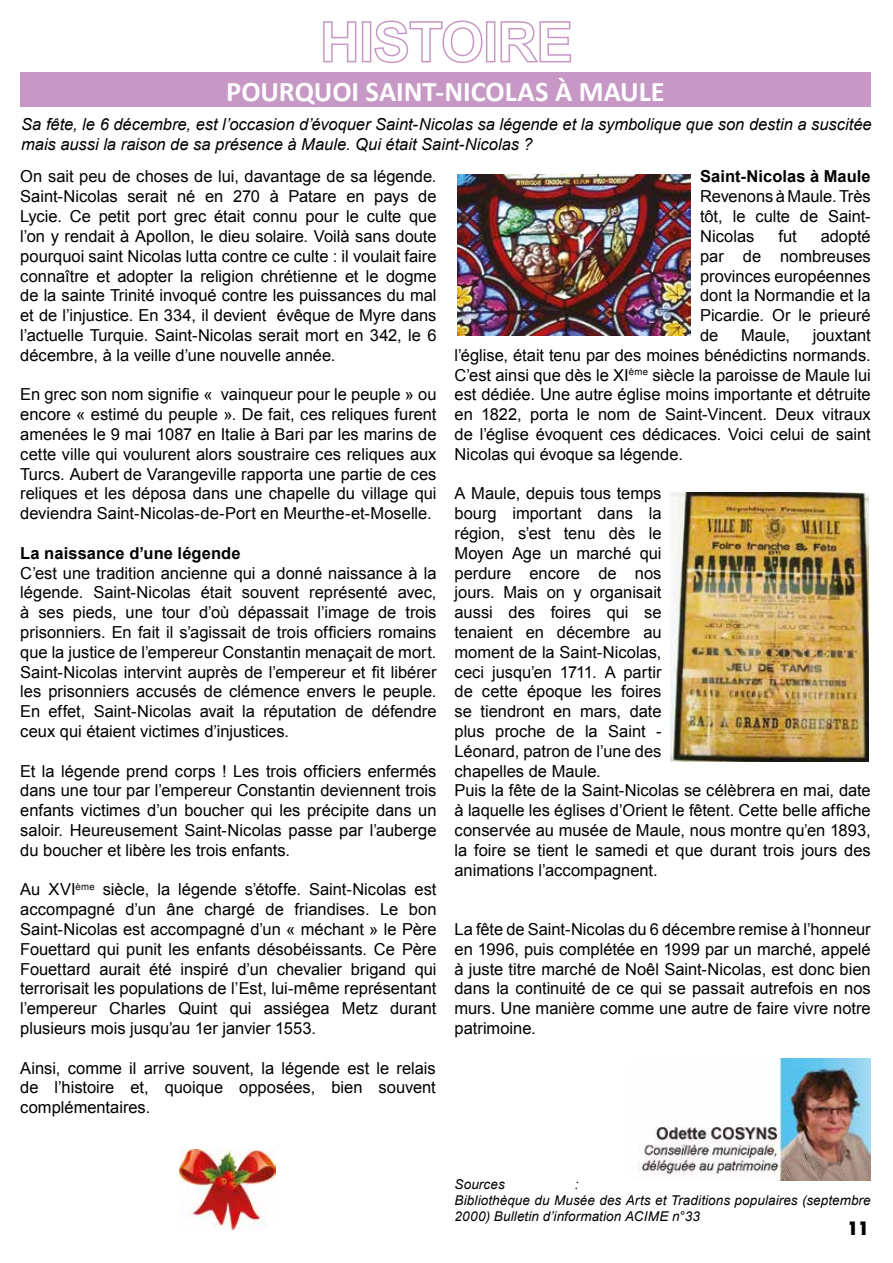
<style>
.page{position:relative;width:893px;height:1263px;background:#fff}
.page>*{position:absolute;margin:0;border:0;box-sizing:border-box;transform-origin:0 0}
.t1{font:700 28.5px "Calibri";letter-spacing:-.005em;color:#fff}
.t2{font:800 condensed 18px "Futura";color:#000}
.t3{font:16.5px/19.8px "Arial";color:#000;text-align:justify}
.t4{font:italic 16.5px/19.8px "Arial";color:#000}
.t5{font:700 16.5px "Arial";letter-spacing:.005em;color:#000}
.t6{font:italic 13.5px/16.2px "Arial";letter-spacing:.01em;color:#000}
</style>
<div class="page">
<div style="left:20px;top:73px;width:851px;height:34px;background:#c798c5"></div>
<svg style="left:323px;top:21px;width:34px;height:42px"></svg>
<div style="left:362px;top:21px;width:9px;height:41px;border:2px solid #c798c5"></div>
<svg style="left:374px;top:20px;width:109px;height:44px"></svg>
<div style="left:486px;top:21px;width:9px;height:41px;border:2px solid #c798c5"></div>
<svg style="left:500px;top:21px;width:72px;height:42px"></svg>
<img style="left:670px;top:492px;width:199px;height:270px">
<img style="left:458px;top:174px;width:233px;height:162px">
<img style="left:637px;top:1058px;width:234px;height:122px">
<img style="left:180px;top:1150px;width:96px;height:79px">
<h1 class="t1" style="left:226px;top:73px;width:440px">POURQUOI SAINT-NICOLAS À MAULE</h1>
<p class="t4" style="left:21px;top:114px;width:852px">Sa fête, le 6 décembre, est l’occasion d’évoquer Saint-Nicolas sa légende et la symbolique que son destin a suscitée mais aussi la raison de sa présence à Maule. Qui était Saint-Nicolas ?</p>
<p class="t3" style="left:20px;top:167px;width:418px">On sait peu de choses de lui, davantage de sa légende.<br>Saint-Nicolas serait né en 270 à Patare en pays de Lycie. Ce petit port grec était connu pour le culte que l’on y rendait à Apollon, le dieu solaire. Voilà sans doute pourquoi saint Nicolas lutta contre ce culte : il voulait faire connaître et adopter la religion chrétienne et le dogme de la sainte Trinité invoqué contre les puissances du mal et de l’injustice. En 334, il devient évêque de Myre dans l’actuelle Turquie. Saint-Nicolas serait mort en 342, le 6 décembre, à la veille d’une nouvelle année.</p>
<p class="t3" style="left:20px;top:385px;width:418px">En grec son nom signifie « vainqueur pour le peuple » ou encore « estimé du peuple ». De fait, ces reliques furent amenées le 9 mai 1087 en Italie à Bari par les marins de cette ville qui voulurent alors soustraire ces reliques aux Turcs. Aubert de Varangeville rapporta une partie de ces reliques et les déposa dans une chapelle du village qui deviendra Saint-Nicolas-de-Port en Meurthe-et-Moselle.</p>
<p class="t5" style="left:20px;top:542px;width:222px">La naissance d’une légende</p>
<p class="t3" style="left:20px;top:563px;width:418px">C’est une tradition ancienne qui a donné naissance à la légende. Saint-Nicolas était souvent représenté avec, à ses pieds, une tour d’où dépassait l’image de trois prisonniers. En fait il s’agissait de trois officiers romains que la justice de l’empereur Constantin menaçait de mort.<br>Saint-Nicolas intervint auprès de l’empereur et fit libérer les prisonniers accusés de clémence envers le peuple.<br>En effet, Saint-Nicolas avait la réputation de défendre ceux qui étaient victimes d’injustices.</p>
<p class="t3" style="left:20px;top:761px;width:418px">Et la légende prend corps ! Les trois officiers enfermés dans une tour par l’empereur Constantin deviennent trois enfants victimes d’un boucher qui les précipite dans un saloir. Heureusement Saint-Nicolas passe par l’auberge du boucher et libère les trois enfants.</p>
<p class="t3" style="left:20px;top:880px;width:418px">Au XVI<sup>ème</sup> siècle, la légende s’étoffe. Saint-Nicolas est accompagné d’un âne chargé de friandises. Le bon Saint-Nicolas est accompagné d’un « méchant » le Père Fouettard qui punit les enfants désobéissants. Ce Père Fouettard aurait été inspiré d’un chevalier brigand qui terrorisait les populations de l’Est, lui-même représentant l’empereur Charles Quint qui assiégea Metz durant plusieurs mois jusqu’au 1er janvier 1553.</p>
<p class="t3" style="left:20px;top:1058px;width:417px">Ainsi, comme il arrive souvent, la légende est le relais de l’histoire et, quoique opposées, bien souvent complémentaires.</p>
<p class="t5" style="left:700px;top:166px;width:172px">Saint-Nicolas à Maule</p>
<p class="t3" style="left:700px;top:187px;width:172px">Revenons à Maule. Très tôt, le culte de Saint-Nicolas</p>
<p class="t3" style="left:778px;top:226px;width:20px">fut</p>
<p class="t3" style="left:700px;top:226px;width:172px;text-indent:121px">adopté par de nombreuses provinces européennes dont la Normandie et la Picardie. Or le prieuré de</p>
<p class="t3" style="left:454px;top:325px;width:418px;text-indent:358px">jouxtant l’église, était tenu par des moines bénédictins normands.<br>C’est ainsi que dès le XI<sup>ème</sup> siècle la paroisse de Maule lui est dédiée. Une autre église moins importante et détruite en 1822, porta le nom de Saint-Vincent. Deux vitraux de l’église évoquent ces dédicaces. Voici celui de saint Nicolas qui évoque sa légende.</p>
<p class="t3" style="left:455px;top:484px;width:418px;text-align:left">A Maule, depuis tous temps<br>bourg important dans la<br>région, s’est tenu dès le<br>Moyen Age un marché qui<br>perdure encore de nos<br>jours. Mais on y organisait<br>aussi des foires qui se<br>tenaient en décembre au<br>moment de la Saint-Nicolas,<br>ceci jusqu’en 1711. A partir<br>de cette époque les foires<br>se tiendront en mars, date<br>plus proche de la Saint -<br>Léonard, patron de l’une des<br>chapelles de Maule.<br>Puis la fête de la Saint-Nicolas se célèbrera en mai, date à laquelle les églises d’Orient le fêtent. Cette belle affiche conservée au musée de Maule, nous montre qu’en 1893, la foire se tient le samedi et que durant trois jours des animations l’accompagnent.</p>
<p class="t3" style="left:741px;top:325px;width:51px">Maule,</p>
<p class="t3" style="left:455px;top:919px;width:418px">La fête de Saint-Nicolas du 6 décembre remise à l’honneur en 1996, puis complétée en 1999 par un marché, appelé à juste titre marché de Noêl Saint-Nicolas, est donc bien dans la continuité de ce qui se passait autrefois en nos murs. Une manière comme une autre de faire vivre notre patrimoine.</p>
<p class="t6" style="left:454px;top:1176px;width:52px">Sources</p>
<p class="t6" style="left:454px;top:1176px;width:418px;text-indent:120px">:<br>Bibliothèque du Musée des Arts et Traditions populaires (septembre<br>2000) Bulletin d’information ACIME n°33</p>
<p class="t2" style="left:847px;top:1216px;width:23px">11</p>
</div>
